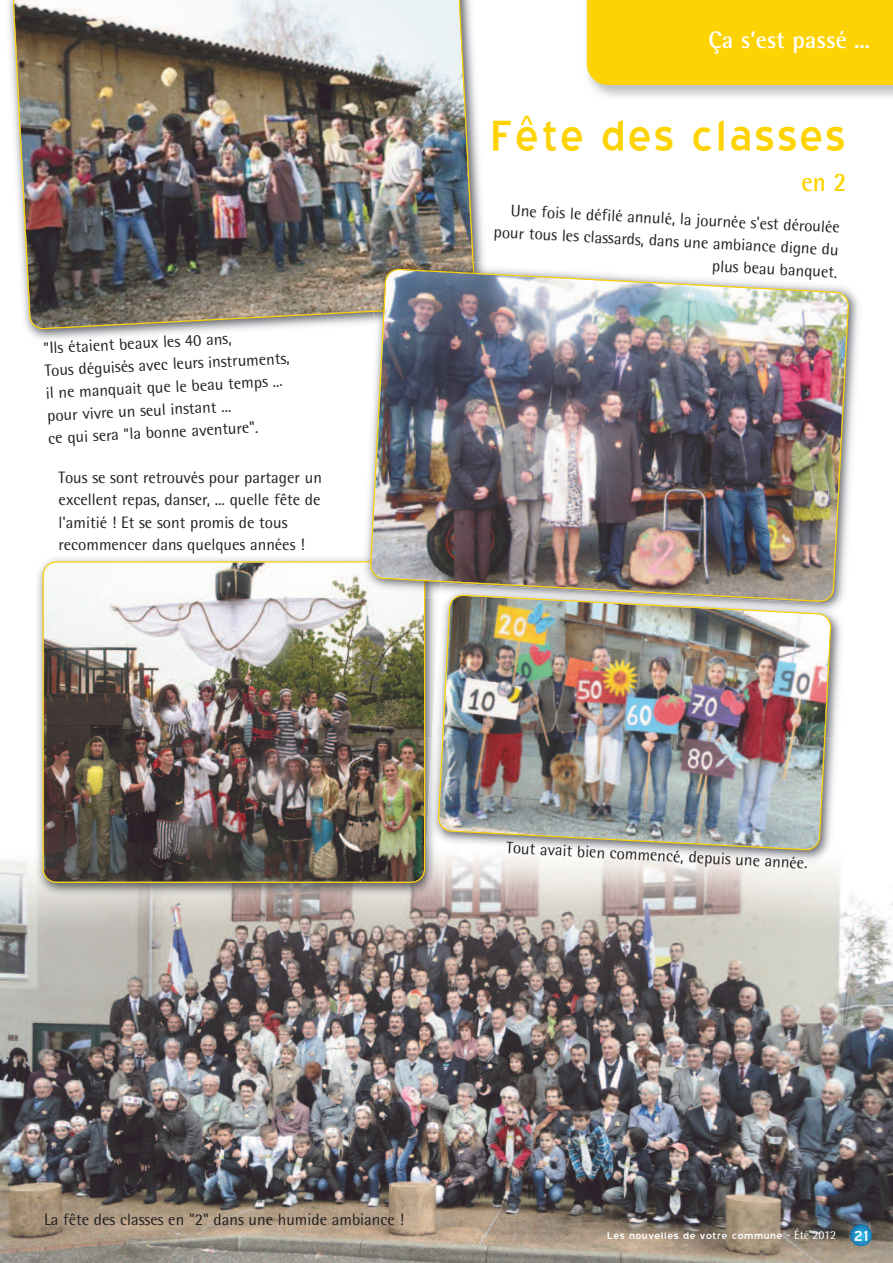
<style>
.page{position:relative;width:893px;height:1263px;background:#fff}
.page>*{position:absolute;margin:0;border:0;box-sizing:border-box;transform-origin:0 0}
.t1{font:54px "Blue Highway";color:#fed304;scale:.9 1}
.t2{font:700 27px "Rotis Semi Sans";color:#fed304;scale:.9 1}
.t3{font:700 24px "Rotis Semi Sans";color:#fff}
.t4{font:16.5px/22.5px "Rotis Semi Sans";color:#231f20}
.t5{font:12px "Blue Highway";color:#fff}
.s1{font-family:"Rotis Semi Sans"}
.s2{font-size:18px}
</style>
<div class="page">
<img style="left:0;top:860px;width:893px;height:403px">
<div style="left:587px;top:0;width:306px;height:85px;background:#fed304"></div>
<svg style="left:850px;top:1225px;width:22px;height:21px"></svg>
<img style="left:38px;top:558px;width:394px;height:180px">
<img style="left:32px;top:738px;width:394px;height:161px">
<img style="left:426px;top:738px;width:16px;height:161px">
<img style="left:43px;top:561px;width:382px;height:322px">
<img style="left:8px;top:0;width:476px;height:340px">
<img style="left:13px;top:0;width:463px;height:330px">
<img style="left:361px;top:263px;width:498px;height:357px">
<img style="left:360px;top:551px;width:10px;height:47px">
<img style="left:359px;top:562px;width:11px;height:35px">
<img style="left:374px;top:257px;width:100px;height:11px">
<img style="left:370px;top:268px;width:479px;height:334px">
<img style="left:432px;top:598px;width:409px;height:140px">
<img style="left:442px;top:738px;width:400px;height:130px">
<img style="left:442px;top:583px;width:407px;height:37px">
<img style="left:439px;top:583px;width:3px;height:11px">
<img style="left:438px;top:594px;width:393px;height:257px">
<p class="t4" style="left:43px;top:338px;width:247px;rotate:-3deg">"Ils étaient beaux les 40 ans,<br>Tous déguisés avec leurs instruments, il ne manquait que le beau temps ... pour vivre un seul instant ...<br>ce qui sera "la bonne aventure".</p>
<p class="t4" style="left:59px;top:467px;width:265px">Tous se sont retrouvés pour partager un excellent repas, danser, ... quelle fête de l'amitié ! Et se sont promis de tous recommencer dans quelques années !</p>
<h3 class="t3" style="left:708px;top:32px;width:163px">Ça s’est passé ...</h3>
<h1 class="t1" style="left:489px;top:101px;width:399px">Fête des classes</h1>
<h2 class="t2" style="left:802px;top:173px;width:51px">en 2</h2>
<p class="t4" style="left:495px;top:200px;width:347px;text-align:right;rotate:3deg">Une fois le défilé annulé, la journée s'est déroulée pour tous les classards, dans une ambiance digne du plus beau banquet.</p>
<p class="t4" style="left:507px;top:838px;width:303px;rotate:3deg">Tout avait bien commencé, depuis une année.</p>
<p class="t4" style="left:44px;top:1210px;width:362px">La fête des classes en "2" dans une humide ambiance !</p>
<p class="t5" style="left:607px;top:1228px;width:263px">Les nouvelles de votre commune - <span class="s1">Été 2012</span> <span class="s2">21</span></p>
</div>
